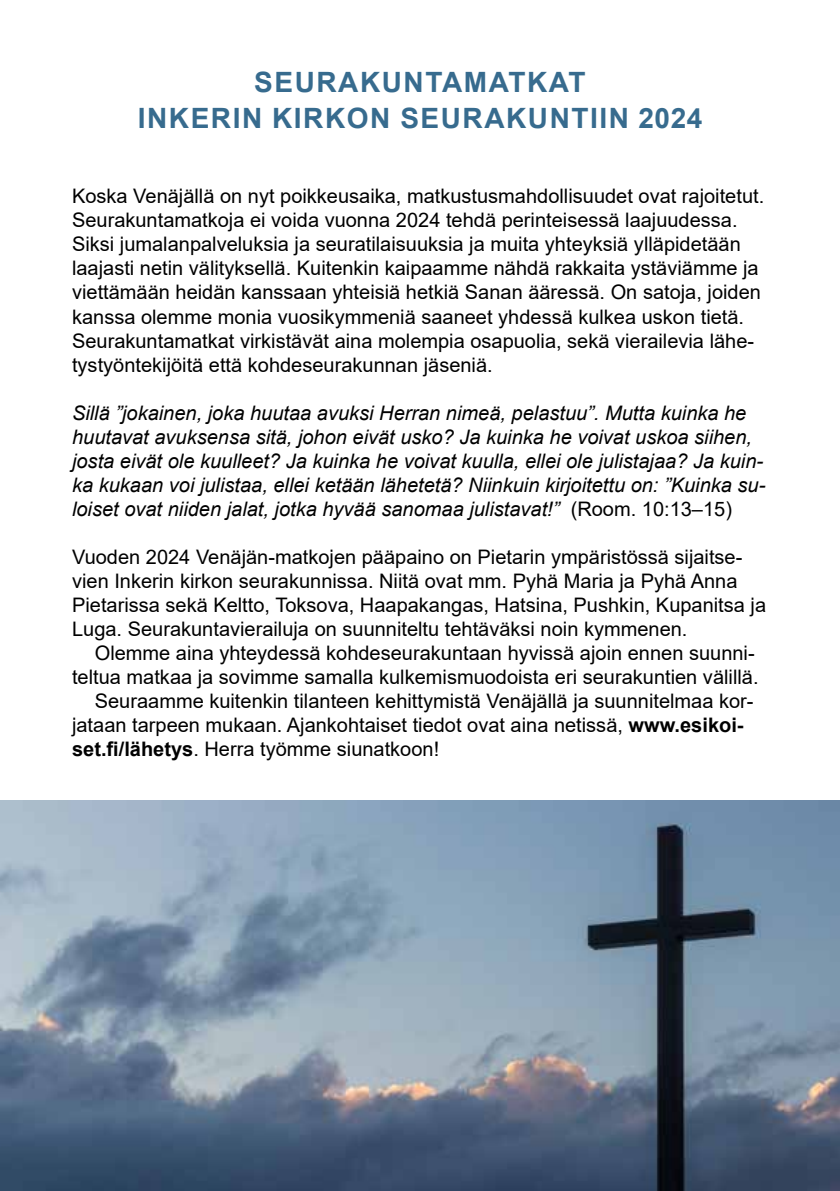
<style>
.page{position:relative;width:840px;height:1191px;background:#fff}
.page>*{position:absolute;margin:0;border:0;box-sizing:border-box;transform-origin:0 0}
.t1{font:700 28px/36px "Arial";letter-spacing:.055em;color:#376b8e;text-align:center}
.t2{font:20px/24px "Arial";color:#000}
.t3{font:italic 20px/24px "Arial";color:#000}
.s1{font-style:normal}
.s2{font-weight:700}
</style>
<div class="page">
<img style="left:0;top:800px;width:839px;height:391px">
<h1 class="t1" style="left:138px;top:65px;width:566px">SEURAKUNTAMATKAT<br>INKERIN KIRKON SEURAKUNTIIN 2024</h1>
<p class="t2" style="left:72px;top:184px;width:693px">Koska Venäjällä on nyt poikkeusaika, matkustusmahdollisuudet ovat rajoitetut.<br>Seurakuntamatkoja ei voida vuonna 2024 tehdä perinteisessä laajuudessa.<br>Siksi jumalanpalveluksia ja seuratilaisuuksia ja muita yhteyksiä ylläpidetään laajasti netin välityksellä. Kuitenkin kaipaamme nähdä rakkaita ystäviämme ja viettämään heidän kanssaan yhteisiä hetkiä Sanan ääressä. On satoja, joiden kanssa olemme monia vuosikymmeniä saaneet yhdessä kulkea uskon tietä.<br>Seurakuntamatkat virkistävät aina molempia osapuolia, sekä vierailevia lähe&shy;tystyöntekijöitä että kohdeseurakunnan jäseniä.</p>
<p class="t3" style="left:72px;top:401px;width:694px">Sillä ”jokainen, joka huutaa avuksi Herran nimeä, pelastuu”. Mutta kuinka he huutavat avuksensa sitä, johon eivät usko? Ja kuinka he voivat uskoa siihen, josta eivät ole kuulleet? Ja kuinka he voivat kuulla, ellei ole julistajaa? Ja kuin&shy;ka kukaan voi julistaa, ellei ketään lähetetä? Niinkuin kirjoitettu on: ”Kuinka su&shy;loiset ovat niiden jalat, jotka hyvää sanomaa julistavat!” <span class="s1">(Room. 10:13–15)</span></p>
<p class="t2" style="left:72px;top:544px;width:695px">Vuoden 2024 Venäjän-matkojen pääpaino on Pietarin ympäristössä sijaitse&shy;vien Inkerin kirkon seurakunnissa. Niitä ovat mm. Pyhä Maria ja Pyhä Anna Pietarissa sekä Keltto, Toksova, Haapakangas, Hatsina, Pushkin, Kupanitsa ja Luga. Seurakuntavierailuja on suunniteltu tehtäväksi noin kymmenen.</p>
<p class="t2" style="left:95px;top:640px;width:661px">Olemme aina yhteydessä kohdeseurakuntaan hyvissä ajoin ennen suunni-</p>
<p class="t2" style="left:72px;top:664px;width:687px">teltua matkaa ja sovimme samalla kulkemismuodoista eri seurakuntien välillä.</p>
<p class="t2" style="left:95px;top:688px;width:660px">Seuraamme kuitenkin tilanteen kehittymistä Venäjällä ja suunnitelmaa kor-</p>
<p class="t2" style="left:72px;top:712px;width:672px">jataan tarpeen mukaan. Ajankohtaiset tiedot ovat aina netissä, <span class="s2">www.esikoi-</span></p>
<p class="t2" style="left:72px;top:736px;width:368px"><span class="s2">set.fi/lähetys</span>. Herra työmme siunatkoon!</p>
</div>
